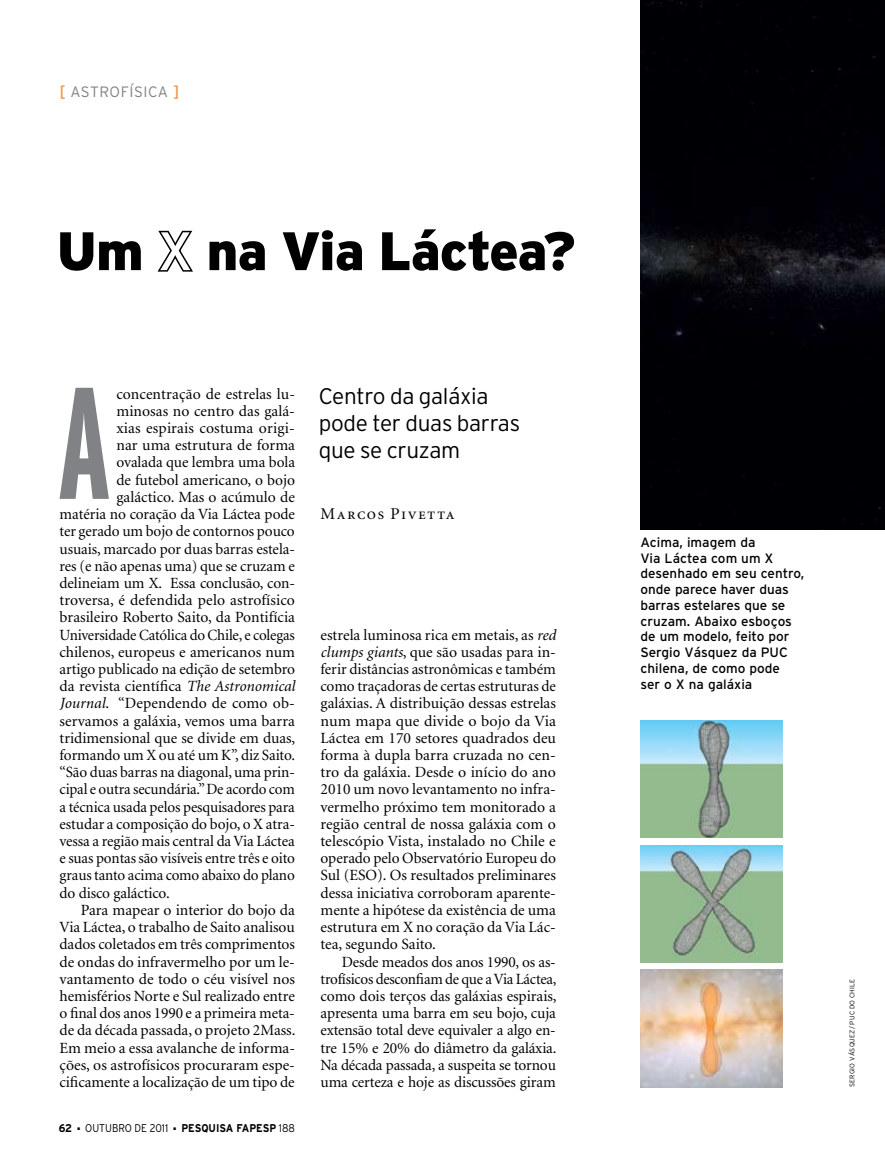
<style>
.page{position:relative;width:885px;height:1170px;background:#fff}
.page>*{position:absolute;margin:0;border:0;box-sizing:border-box;transform-origin:0 0}
.t1{font:700 extra-condensed 158.7px "Interstate";color:#808285;scale:.91 1}
.t2{font:900 54px "Interstate";letter-spacing:-.015em;color:#000}
.t3{font:300 22.5px/27px "Interstate";letter-spacing:-.015em;color:#000}
.t4{font:16.5px "Minion Regular SC";letter-spacing:.085em;color:#000}
.t5{font:15.6px/17.2px "Minion";letter-spacing:-.005em;color:#000;text-align:justify}
.t6{font:15.6px "Minion";letter-spacing:-.005em;color:#000;scale:.96 1}
.t7{font:300 15px "Interstate";letter-spacing:.035em;color:#808285}
.t8{font:13.5px/15.8px "Interstate";color:#000}
.t9{font:700 11.25px "Interstate";color:#000;scale:.9 1}
.t10{font:300 11.25px "Interstate";color:#000;scale:.9 1}
.t11{font:300 6.75px "Interstate";letter-spacing:.025em;color:#000}
.s1{font-weight:400;font-size:16.5px;color:#f79448}
.s2{font-weight:400;color:#fff}
.s3{font-style:italic}
.s4{font-weight:300}
</style>
<div class="page">
<svg style="left:157px;top:230px;width:36px;height:42px"></svg>
<img style="left:640px;top:0;width:244px;height:529px">
<img style="left:640px;top:720px;width:142px;height:117px">
<img style="left:640px;top:845px;width:142px;height:117px">
<img style="left:640px;top:969px;width:142px;height:117px">
<p class="t7" style="left:60px;top:84px;width:121px"><span class="s1">[</span> Astrofísica <span class="s1">]</span></p>
<h2 class="t2" style="left:57px;top:220px;width:520px">Um <span class="s2">x</span> na Via Láctea?</h2>
<h1 class="t1" style="left:58px;top:355px;width:60px">A</h1>
<p class="t5" style="left:116px;top:385px;width:180px">concentração de estrelas lu-</p>
<p class="t5" style="left:116px;top:403px;width:180px">minosas no centro das galá-</p>
<p class="t5" style="left:116px;top:420px;width:180px">xias espirais costuma origi-</p>
<p class="t5" style="left:116px;top:437px;width:180px">nar uma estrutura de forma</p>
<p class="t5" style="left:116px;top:454px;width:180px">ovalada que lembra uma bola</p>
<p class="t5" style="left:116px;top:471px;width:180px">de futebol americano, o bojo</p>
<p class="t5" style="left:116px;top:489px;width:180px">galáctico. Mas o acúmulo de</p>
<p class="t5" style="left:60px;top:506px;width:237px">matéria no coração da Via Láctea pode</p>
<p class="t5" style="left:60px;top:523px;width:237px">ter gerado um bojo de contornos pouco</p>
<p class="t5" style="left:60px;top:540px;width:237px">usuais, marcado por duas barras estela-</p>
<p class="t5" style="left:60px;top:557px;width:237px">res (e não apenas uma) que se cruzam e</p>
<p class="t5" style="left:60px;top:575px;width:237px">delineiam um X. Essa conclusão, con-</p>
<p class="t5" style="left:60px;top:592px;width:237px">troversa, é defendida pelo astrofísico</p>
<p class="t5" style="left:60px;top:609px;width:237px">brasileiro Roberto Saito, da Pontifícia</p>
<p class="t6" style="left:60px;top:627px;width:247px">Universidade Católica do Chile, e colegas</p>
<p class="t5" style="left:60px;top:643px;width:237px">chilenos, europeus e americanos num</p>
<p class="t5" style="left:60px;top:661px;width:237px">artigo publicado na edição de setembro</p>
<p class="t5" style="left:60px;top:678px;width:237px">da revista científica <span class="s3">The Astronomical</span></p>
<p class="t5" style="left:60px;top:695px;width:237px"><span class="s3">Journal</span>. “Dependendo de como ob-</p>
<p class="t5" style="left:60px;top:712px;width:237px">servamos a galáxia, vemos uma barra</p>
<p class="t5" style="left:60px;top:729px;width:237px">tridimensional que se divide em duas,</p>
<p class="t5" style="left:60px;top:747px;width:237px">formando um X ou até um K”, diz Saito.</p>
<p class="t5" style="left:60px;top:764px;width:237px">“São duas barras na diagonal, uma prin-</p>
<p class="t6" style="left:60px;top:781px;width:246px">cipal e outra secundária.” De acordo com</p>
<p class="t5" style="left:60px;top:798px;width:237px">a técnica usada pelos pesquisadores para</p>
<p class="t5" style="left:60px;top:815px;width:237px">estudar a composição do bojo, o X atra-</p>
<p class="t5" style="left:60px;top:833px;width:237px">vessa a região mais central da Via Láctea</p>
<p class="t5" style="left:60px;top:850px;width:237px">e suas pontas são visíveis entre três e oito</p>
<p class="t5" style="left:60px;top:867px;width:237px">graus tanto acima como abaixo do plano</p>
<p class="t5" style="left:60px;top:884px;width:112px">do disco galáctico.</p>
<p class="t5" style="left:81px;top:901px;width:216px">Para mapear o interior do bojo da</p>
<p class="t5" style="left:60px;top:919px;width:237px">Via Láctea, o trabalho de Saito analisou</p>
<p class="t5" style="left:60px;top:936px;width:237px">dados coletados em três comprimentos</p>
<p class="t5" style="left:60px;top:953px;width:237px">de ondas do infravermelho por um le-</p>
<p class="t5" style="left:60px;top:970px;width:237px">vantamento de todo o céu visível nos</p>
<p class="t5" style="left:60px;top:987px;width:237px">hemisférios Norte e Sul realizado entre</p>
<p class="t5" style="left:60px;top:1005px;width:237px">o final dos anos 1990 e a primeira meta-</p>
<p class="t5" style="left:60px;top:1022px;width:237px">de da década passada, o projeto 2Mass.</p>
<p class="t5" style="left:60px;top:1039px;width:237px">Em meio a essa avalanche de informa-</p>
<p class="t5" style="left:60px;top:1056px;width:237px">ções, os astrofísicos procuraram espe-</p>
<p class="t5" style="left:60px;top:1073px;width:237px">cificamente a localização de um tipo de</p>
<p class="t9" style="left:59px;top:1121px;width:16px">62</p>
<p class="t10" style="left:77px;top:1121px;width:102px">■ outubro DE 2011</p>
<p class="t9" style="left:173px;top:1121px;width:136px">■ PESQUISA FAPESP <span class="s4">188</span></p>
<h3 class="t3" style="left:319px;top:382px;width:203px">Centro da galáxia pode ter duas barras que se cruzam</h3>
<p class="t4" style="left:320px;top:505px;width:136px">Marcos Pivetta</p>
<p class="t5" style="left:320px;top:626px;width:237px">estrela luminosa rica em metais, as <span class="s3">red clumps giants</span>, que são usadas para in&shy;ferir distâncias astronômicas e também como traçadoras de certas estruturas de galáxias. A distribuição dessas estrelas num mapa que divide o bojo da Via Láctea em 170 setores quadrados deu forma à dupla barra cruzada no cen&shy;tro da galáxia. Desde o início do ano 2010 um novo levantamento no infra&shy;vermelho próximo tem monitorado a região central de nossa galáxia com o telescópio Vista, instalado no Chile e operado pelo Observatório Europeu do Sul (Eso ). Os resultados preliminares dessa iniciativa corroboram aparente&shy;mente a hipótese da existência de uma estrutura em X no coração da Via Lác&shy;tea, segundo Saito.</p>
<p class="t5" style="left:320px;top:953px;width:237px;text-indent:21px">Desde meados dos anos 1990, os as&shy;trofísicos desconfiam de que a Via Láctea, como dois terços das galáxias espirais, apresenta uma barra em seu bojo, cuja extensão total deve equivaler a algo en&shy;tre 15% e 20% do diâmetro da galáxia.<br>Na década passada, a suspeita se tornou uma certeza e hoje as discussões giram</p>
<p class="t8" style="left:640px;top:534px;width:165px">Acima, imagem da<br>Via Láctea com um X desenhado em seu centro, onde parece haver duas barras estelares que se cruzam. Abaixo esboços de um modelo, feito por<br>Sergio Vásquez da PUC chilena, de como pode<br>ser o X na galáxia</p>
<p class="t11" style="left:848px;top:1086px;width:110px;rotate:-90deg">Sergio Vásquez/ PUC do CHI LE</p>
</div>
